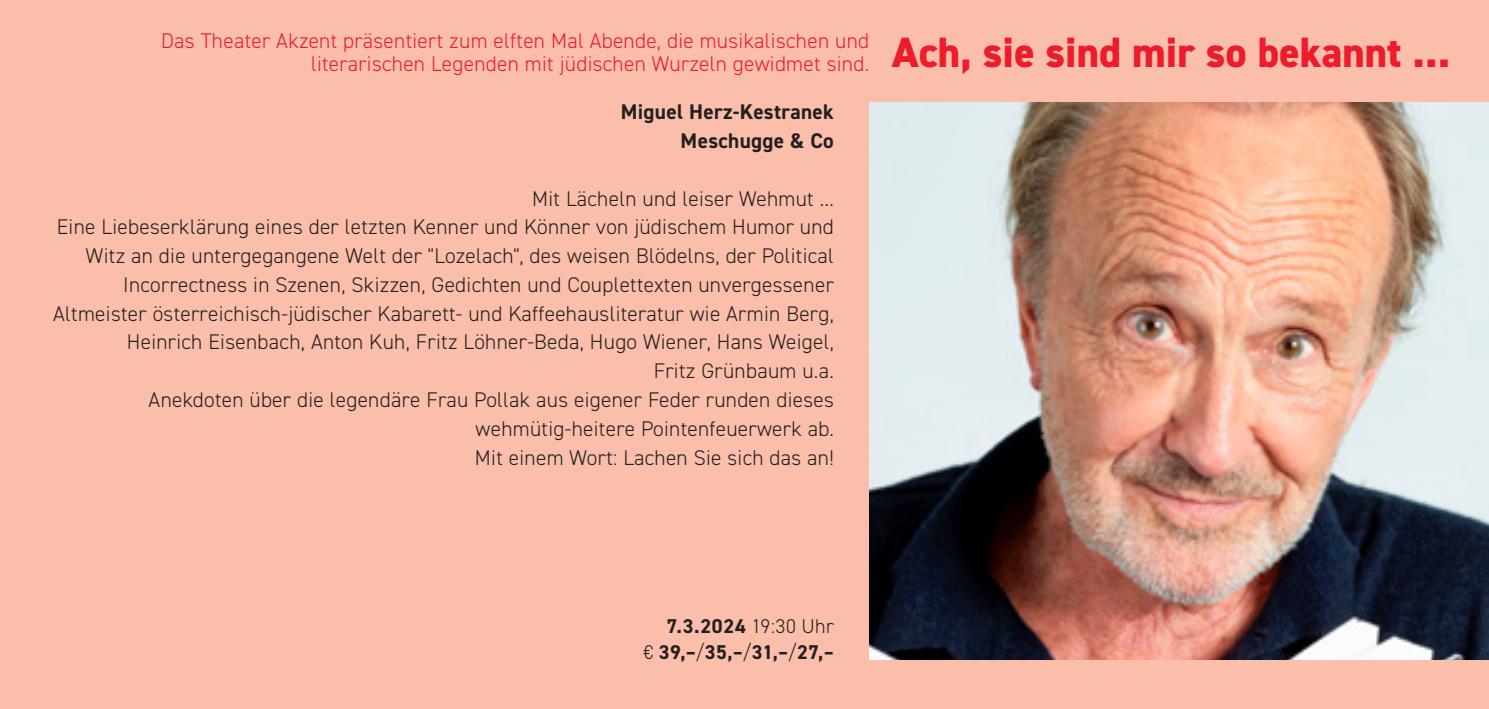
<style>
.page{position:relative;width:1489px;height:709px;background:#fff}
.page>*{position:absolute;margin:0;border:0;box-sizing:border-box;transform-origin:0 0}
.copy{font:800 42.5px "DIN2014";color:#ee1b2d}
.copy-2{font:300 21.25px/28.8px "DIN2014";letter-spacing:.015em;color:#231f20;text-align:right}
.t1{font:300 21.25px/23.8px "DIN2014";letter-spacing:.015em;color:#ee1b2d;text-align:right}
.copy-3{font:700 21.25px "DIN2014";letter-spacing:.015em;color:#231f20}
.infozeile__optisch{font:700 20px "DIN2014";letter-spacing:.03em;color:#231f20}
.s1{font-weight:300}
</style>
<div class="page">
<div style="left:0;top:0;width:1488px;height:709px;background:#fabeab"></div>
<img style="left:869px;top:103px;width:619px;height:556px">
<p class="t1" style="left:161px;top:29px;width:709px">Das Theater Akzent präsentiert zum elften Mal Abende, die musikalischen und literarischen Legenden mit jüdischen Wurzeln gewidmet sind.</p>
<p class="copy-3" style="left:620px;top:98px;width:215px">Miguel Herz-Kestranek</p>
<p class="copy-3" style="left:680px;top:127px;width:155px">Meschugge &amp; Co</p>
<p class="copy-2" style="left:532px;top:184px;width:303px">Mit Lächeln und leiser Wehmut …</p>
<p class="copy-2" style="left:53px;top:213px;width:782px">Eine Liebeserklärung eines der letzten Kenner und Könner von jüdischem Humor und Witz an die untergegangene Welt der "Lozelach", des weisen Blödelns, der Political Incorrectness in Szenen, Skizzen, Gedichten und Couplettexten unvergessener Altmeister österreichisch-jüdischer Kabarett- und Kaffeehausliteratur wie Armin Berg, Heinrich Eisenbach, Anton Kuh, Fritz Löhner-Beda, Hugo Wiener, Hans Weigel,<br>Fritz Grünbaum u.a.</p>
<p class="copy-2" style="left:149px;top:385px;width:686px">Anekdoten über die legendäre Frau Pollak aus eigener Feder runden dieses wehmütig-heitere Pointenfeuerwerk ab.</p>
<p class="copy-2" style="left:475px;top:443px;width:360px">Mit einem Wort: Lachen Sie sich das an!</p>
<p class="copy" style="left:892px;top:24px;width:559px">Ach, sie sind mir so bekannt ...</p>
<p class="infozeile__optisch" style="left:666px;top:613px;width:169px">7.3.2024 <span class="s1">19:30 Uhr</span></p>
<p class="infozeile__optisch" style="left:643px;top:639px;width:192px"><span class="s1">€</span> 39,–<span class="s1">/</span>35,–<span class="s1">/</span>31,–<span class="s1">/</span>27,–</p>
</div>
